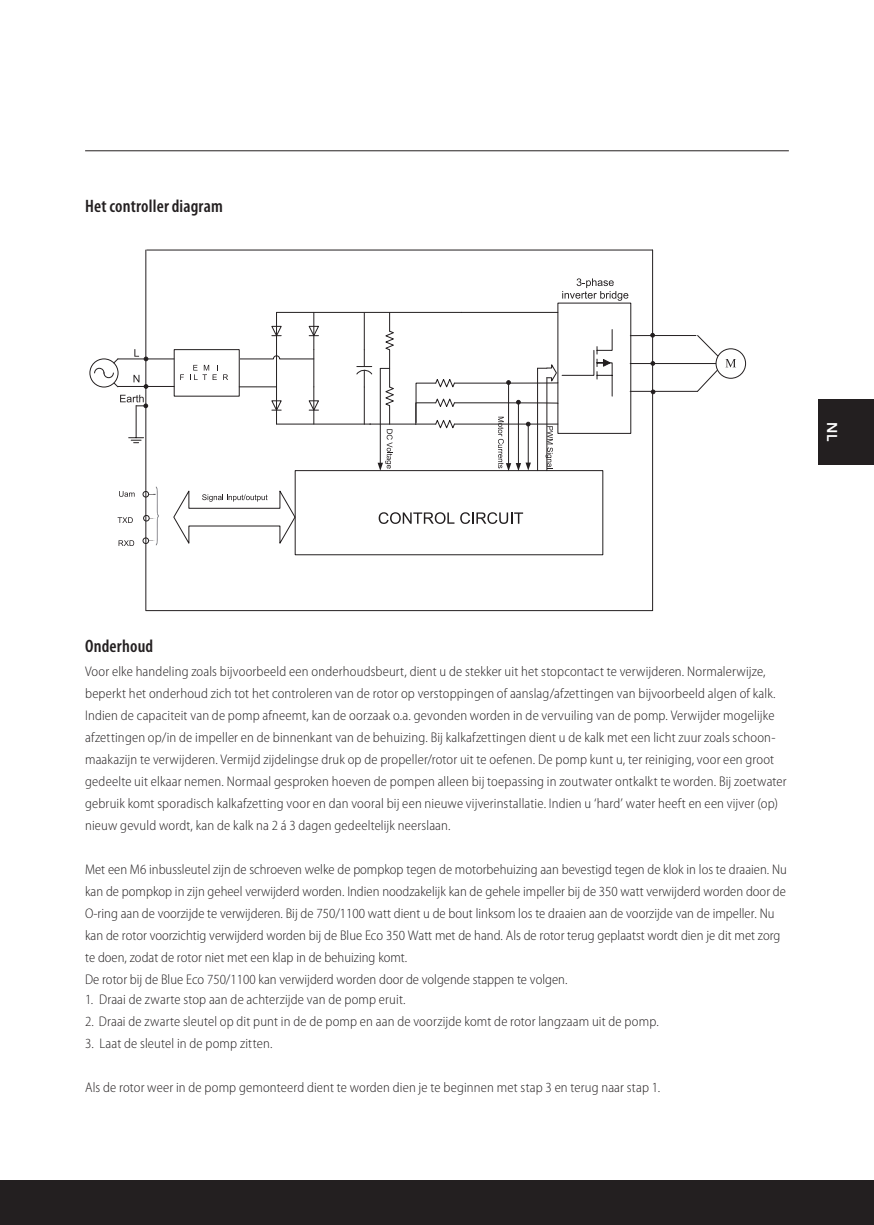
<style>
.page{position:relative;width:874px;height:1225px;background:#fff}
.page>*{position:absolute;margin:0;border:0;box-sizing:border-box;transform-origin:0 0}
.t1{font:600 condensed 18px "Myriad Pro";letter-spacing:.01em;color:#231f20}
.t2{font:800 14.2px "Avenir LT Std";color:#fff}
.t3{font:300 semi-condensed 14px/22px "Myriad Pro";letter-spacing:.01em;color:#231f20}
</style>
<div class="page">
<div style="left:0;top:1180px;width:873px;height:45px;background:#231f20"></div>
<hr style="left:85px;top:150px;width:703px;height:1px;background:#231f20">
<div style="left:818px;top:399px;width:55px;height:66px;background:#231f20"></div>
<svg style="left:271px;top:326px;width:10px;height:10px"></svg>
<hr style="left:276px;top:312px;width:1px;height:38px;background:#231f20">
<svg style="left:271px;top:400px;width:10px;height:11px"></svg>
<hr style="left:276px;top:387px;width:1px;height:37px;background:#231f20">
<svg style="left:308px;top:400px;width:11px;height:11px"></svg>
<hr style="left:313px;top:387px;width:1px;height:37px;background:#231f20">
<svg style="left:308px;top:326px;width:11px;height:10px"></svg>
<hr style="left:313px;top:312px;width:1px;height:38px;background:#231f20">
<hr style="left:276px;top:350px;width:1px;height:37px;background:#231f20">
<hr style="left:313px;top:350px;width:1px;height:37px;background:#231f20">
<svg style="left:145px;top:610px;width:507px;height:1px"></svg>
<hr style="left:652px;top:250px;width:1px;height:360px;background:#231f20">
<svg style="left:239px;top:355px;width:75px;height:4px"></svg>
<div style="left:174px;top:349px;width:65px;height:47px;border:1px solid #231f20"></div>
<svg style="left:180px;top:374px;width:4px;height:6px"></svg>
<svg style="left:190px;top:365px;width:38px;height:15px"></svg>
<hr style="left:118px;top:358px;width:56px;height:1px;background:#231f20">
<hr style="left:118px;top:386px;width:56px;height:1px;background:#231f20">
<hr style="left:276px;top:312px;width:185px;height:1px;background:#231f20">
<hr style="left:276px;top:424px;width:94px;height:1px;background:#231f20">
<hr style="left:369px;top:424px;width:66px;height:1px;background:#231f20">
<hr style="left:461px;top:312px;width:96px;height:1px;background:#231f20">
<div style="left:295px;top:470px;width:307px;height:85px;border:1px solid #231f20"></div>
<hr style="left:239px;top:386px;width:37px;height:1px;background:#231f20">
<svg style="left:562px;top:278px;width:66px;height:23px"></svg>
<svg style="left:378px;top:512px;width:76px;height:12px"></svg>
<svg style="left:460px;top:512px;width:63px;height:12px"></svg>
<svg style="left:129px;top:437px;width:14px;height:6px"></svg>
<hr style="left:136px;top:405px;width:1px;height:33px;background:#231f20">
<svg style="left:356px;top:312px;width:38px;height:159px"></svg>
<div style="left:715px;top:349px;width:30px;height:29px;border:1px solid #231f20;border-radius:50%"></div>
<svg style="left:725px;top:359px;width:10px;height:8px"></svg>
<div style="left:90px;top:359px;width:28px;height:28px;border:1px solid #231f20;border-radius:50%"></div>
<svg style="left:94px;top:358px;width:24px;height:29px"></svg>
<svg style="left:134px;top:349px;width:14px;height:12px"></svg>
<svg style="left:133px;top:375px;width:15px;height:13px"></svg>
<svg style="left:120px;top:395px;width:28px;height:13px"></svg>
<svg style="left:173px;top:490px;width:122px;height:54px"></svg>
<hr style="left:145px;top:250px;width:1px;height:360px;background:#231f20">
<svg style="left:119px;top:491px;width:15px;height:6px"></svg>
<svg style="left:117px;top:517px;width:16px;height:6px"></svg>
<svg style="left:118px;top:540px;width:16px;height:6px"></svg>
<svg style="left:629px;top:333px;width:89px;height:61px"></svg>
<svg style="left:415px;top:329px;width:197px;height:142px"></svg>
<hr style="left:147px;top:250px;width:505px;height:1px;background:#231f20">
<img style="left:155px;top:486px;width:4px;height:60px">
<svg style="left:143px;top:538px;width:12px;height:5px"></svg>
<svg style="left:143px;top:515px;width:13px;height:6px"></svg>
<svg style="left:143px;top:491px;width:12px;height:6px"></svg>
<p class="t1" style="left:85px;top:195px;width:139px">Het controller diagram</p>
<p class="t2" style="left:840px;top:422px;width:20px;rotate:90deg">NL</p>
<p class="t1" style="left:85px;top:635px;width:70px">Onderhoud</p>
<p class="t3" style="left:85px;top:660px;width:702px">Voor elke handeling zoals bijvoorbeeld een onderhoudsbeurt, dient u de stekker uit het stopcontact te verwijderen. Normalerwijze, beperkt het onderhoud zich tot het controleren van de rotor op verstoppingen of aanslag/afzettingen van bijvoorbeeld algen of kalk.<br>Indien de capaciteit van de pomp afneemt, kan de oorzaak o.a. gevonden worden in de vervuiling van de pomp. Verwijder mogelijke afzettingen op/in de impeller en de binnenkant van de behuizing. Bij kalkafzettingen dient u de kalk met een licht zuur zoals schoon&shy;maakazijn te verwijderen. Vermijd zijdelingse druk op de propeller/rotor uit te oefenen. De pomp kunt u, ter reiniging, voor een groot gedeelte uit elkaar nemen. Normaal gesproken hoeven de pompen alleen bij toepassing in zoutwater ontkalkt te worden. Bij zoetwater gebruik komt sporadisch kalkafzetting voor en dan vooral bij een nieuwe vijverinstallatie. Indien u ‘hard’ water heeft en een vijver (op) nieuw gevuld wordt, kan de kalk na 2 á 3 dagen gedeeltelijk neerslaan.</p>
<p class="t3" style="left:85px;top:858px;width:703px">Met een M6 inbussleutel zijn de schroeven welke de pompkop tegen de motorbehuizing aan bevestigd tegen de klok in los te draaien. Nu kan de pompkop in zijn geheel verwijderd worden. Indien noodzakelijk kan de gehele impeller bij de 350 watt verwijderd worden door de O-ring aan de voorzijde te verwijderen. Bij de 750/1100 watt dient u de bout linksom los te draaien aan de voorzijde van de impeller. Nu kan de rotor voorzichtig verwijderd worden bij de Blue Eco 350 Watt met de hand. Als de rotor terug geplaatst wordt dien je dit met zorg te doen, zodat de rotor niet met een klap in de behuizing komt.<br>De rotor bij de Blue Eco 750/1100 kan verwijderd worden door de volgende stappen te volgen.</p>
<p class="t3" style="left:85px;top:988px;width:322px">1. Draai de zwarte stop aan de achterzijde van de pomp eruit.</p>
<p class="t3" style="left:85px;top:1010px;width:575px">2. Draai de zwarte sleutel op dit punt in de de pomp en aan de voorzijde komt de rotor langzaam uit de pomp.</p>
<p class="t3" style="left:85px;top:1032px;width:189px">3. Laat de sleutel in de pomp zitten.</p>
<p class="t3" style="left:85px;top:1076px;width:576px">Als de rotor weer in de pomp gemonteerd dient te worden dien je te beginnen met stap 3 en terug naar stap 1.</p>
</div>
